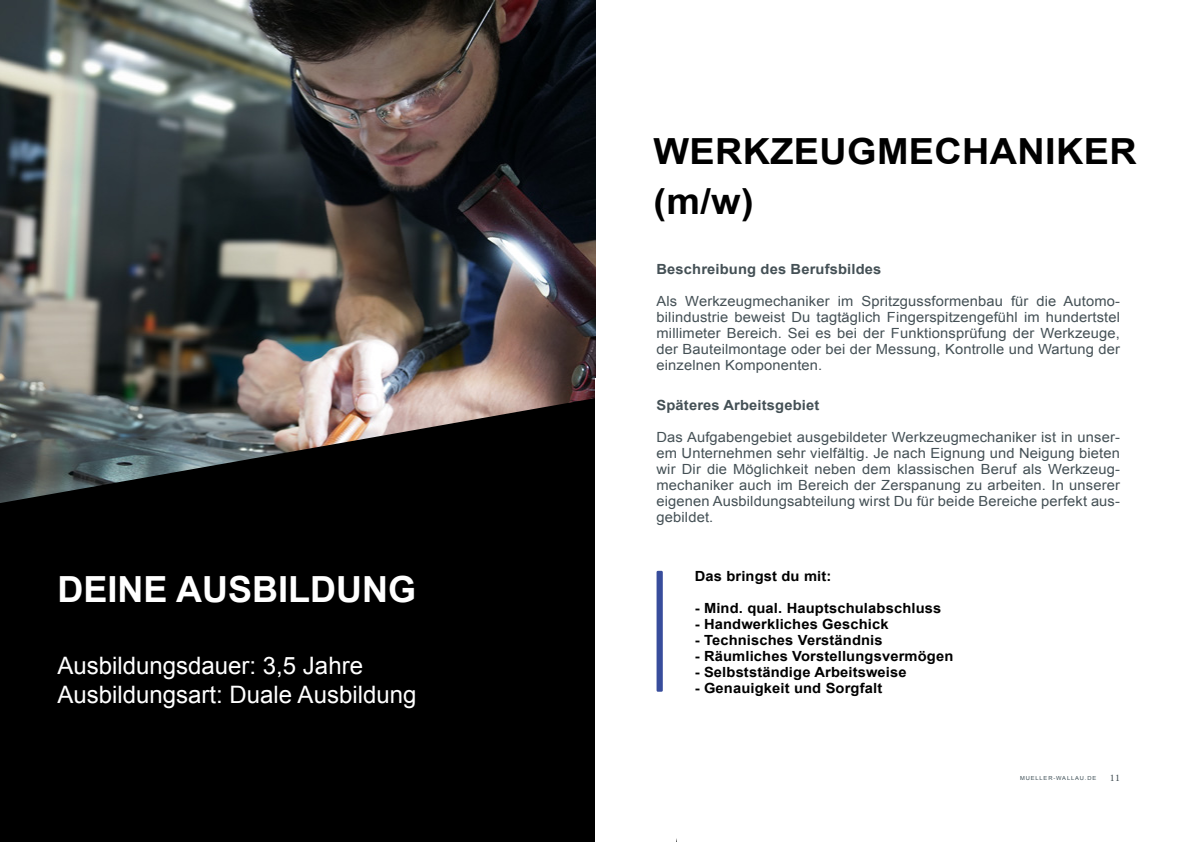
<style>
.page{position:relative;width:1191px;height:842px;background:#fff}
.page>*{position:absolute;margin:0;border:0;box-sizing:border-box;transform-origin:0 0}
.t1{font:700 36px/50px "Arial";letter-spacing:.01em;color:#000;scale:1.05 1}
.t2{font:700 36px "Arial";color:#fff}
.t3{font:24px/28.8px "Arial";color:#fff}
.t4{font:14px/16px "Arial";letter-spacing:.01em;color:#445055;text-align:justify;scale:1.05 1}
.t5{font:700 14px "Arial";letter-spacing:.01em;color:#000;scale:1.05 1}
.t6{font:700 14px "Arial";letter-spacing:.01em;color:#445055;scale:1.05 1}
.t7{font:10px "Minion Pro";color:#445055;scale:1.05 1}
.t8{font:5.5px "Arial";letter-spacing:.15em;color:#3d4e55;scale:1.05 1}
</style>
<div class="page">
<img style="left:0;top:0;width:595px;height:398px">
<svg style="left:0;top:398px;width:595px;height:444px;background:#0f0f0f"></svg>
<div style="left:656px;top:571px;width:7px;height:121px;background:#384d9c"></div>
<h1 class="t2" style="left:57px;top:566px;width:360px">DEINE AUSBILDUNG</h1>
<h2 class="t3" style="left:57px;top:652px;width:360px">Ausbildungsdauer: 3,5 Jahre<br>Ausbildungsart: Duale Ausbildung</h2>
<h1 class="t1" style="left:653px;top:128px;width:462px">WERKZEUGMECHANIKER (m/w)</h1>
<p class="t6" style="left:656px;top:260px;width:215px">Beschreibung des Berufsbildes</p>
<p class="t4" style="left:656px;top:293px;width:443px">Als Werkzeugmechaniker im Spritzgussformenbau für die Automo&shy;bilindustrie beweist Du tagtäglich Fingerspitzengefühl im hundertstel millimeter Bereich. Sei es bei der Funktionsprüfung der Werkzeuge, der Bauteilmontage oder bei der Messung, Kontrolle und Wartung der einzelnen Komponenten.</p>
<p class="t6" style="left:656px;top:395px;width:156px">Späteres Arbeitsgebiet</p>
<p class="t4" style="left:656px;top:429px;width:443px">Das Aufgabengebiet ausgebildeter Werkzeugmechaniker ist in unser&shy;em Unternehmen sehr vielfältig. Je nach Eignung und Neigung bieten wir Dir die Möglichkeit neben dem klassischen Beruf als Werkzeug&shy;mechaniker auch im Bereich der Zerspanung zu arbeiten. In unserer eigenen Ausbildungsabteilung wirst Du für beide Bereiche perfekt aus&shy;gebildet.</p>
<p class="t5" style="left:694px;top:567px;width:132px">Das bringst du mit:</p>
<p class="t5" style="left:694px;top:599px;width:236px">- Mind. qual. Hauptschulabschluss</p>
<p class="t5" style="left:694px;top:615px;width:186px">- Handwerkliches Geschick</p>
<p class="t5" style="left:694px;top:631px;width:180px">- Technisches Verständnis</p>
<p class="t5" style="left:694px;top:647px;width:248px">- Räumliches Vorstellungsvermögen</p>
<p class="t5" style="left:694px;top:663px;width:203px">- Selbstständige Arbeitsweise</p>
<p class="t5" style="left:694px;top:679px;width:180px">- Genauigkeit und Sorgfalt</p>
<p class="t8" style="left:1020px;top:774px;width:74px">MUELLER-WALLAU.DE</p>
<p class="t7" style="left:1110px;top:771px;width:11px">11</p>
</div>
